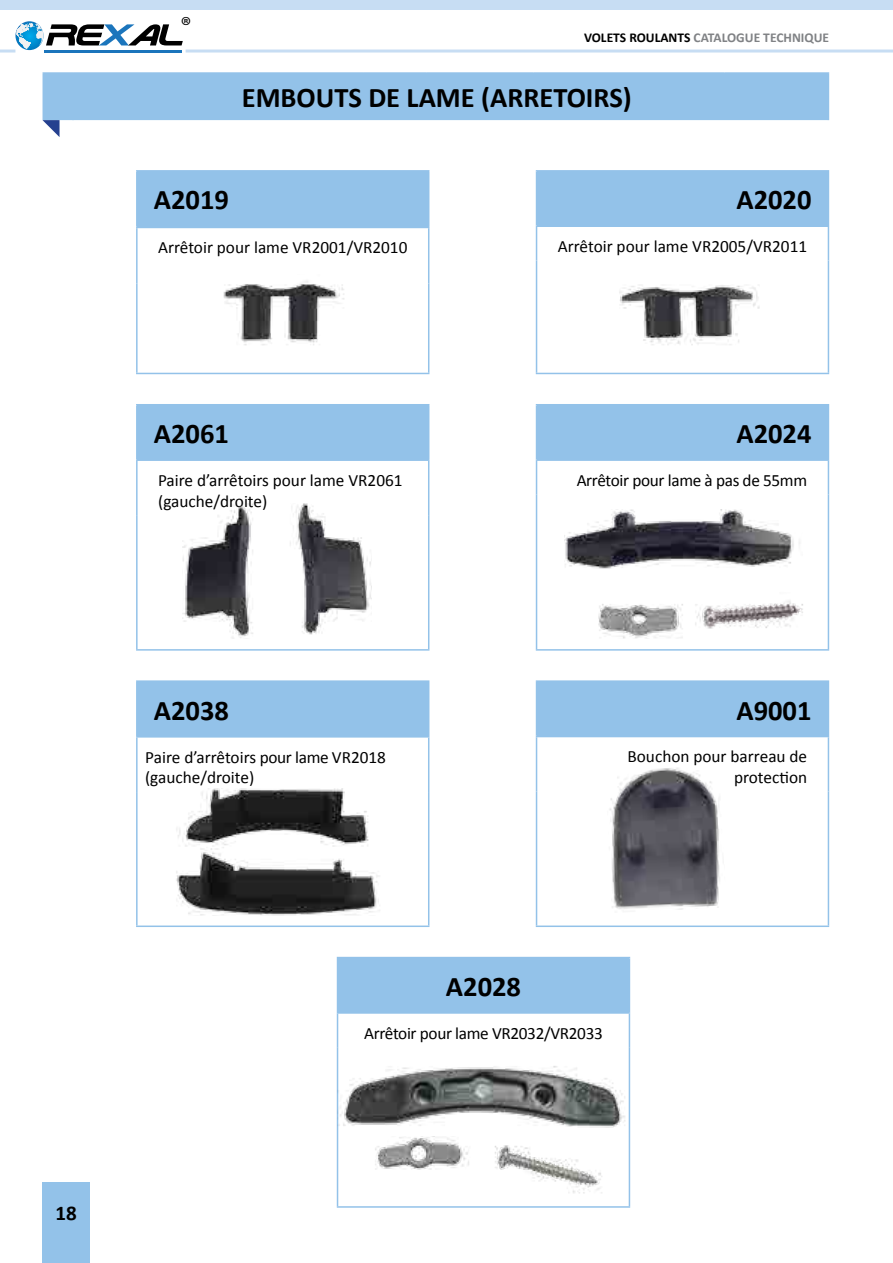
<style>
.page{position:relative;width:893px;height:1263px;background:#fff}
.page>*{position:absolute;margin:0;border:0;box-sizing:border-box;transform-origin:0 0}
.t1{font:700 28.5px "Calibri";color:#000}
.t2{font:24.9px "Myriad Pro";color:#000}
.t3{font:700 21px "Calibri";color:#000}
.t4{font:17.25px/20.7px "Calibri";color:#000}
.t5{font:17.25px "Calibri";letter-spacing:-.02em;color:#000}
.t6{font:700 13.5px "Calibri";color:#808285}
.s1{color:#000}
</style>
<div class="page">
<div style="left:43px;top:1183px;width:47px;height:80px;background:#93c2e9"></div>
<hr style="left:186px;top:50px;width:707px;height:3px;background:#c7ddf3">
<hr style="left:0;top:50px;width:15px;height:3px;background:#c7ddf3">
<div style="left:0;top:0;width:893px;height:10px;background:#c7ddf3"></div>
<hr style="left:45px;top:50px;width:137px;height:3px;background:#1b75bc">
<svg style="left:15px;top:21px;width:168px;height:29px"></svg>
<div style="left:137px;top:681px;width:292px;height:56px;background:#93c2e9"></div>
<hr style="left:136px;top:925px;width:293px;height:2px;background:#93c2e9">
<hr style="left:136px;top:738px;width:2px;height:54px;background:#93c2e9">
<hr style="left:136px;top:792px;width:2px;height:133px;background:#93c2e9">
<hr style="left:428px;top:738px;width:1px;height:54px;background:#93c2e9">
<hr style="left:428px;top:792px;width:1px;height:133px;background:#93c2e9">
<hr style="left:136px;top:680px;width:293px;height:2px;background:#93c2e9">
<hr style="left:136px;top:682px;width:2px;height:54px;background:#93c2e9">
<hr style="left:136px;top:736px;width:293px;height:2px;background:#93c2e9">
<div style="left:338px;top:957px;width:291px;height:56px;background:#93c2e9"></div>
<hr style="left:337px;top:1206px;width:293px;height:2px;background:#93c2e9">
<hr style="left:337px;top:1014px;width:1px;height:33px;background:#93c2e9">
<hr style="left:337px;top:1047px;width:1px;height:159px;background:#93c2e9">
<hr style="left:629px;top:1014px;width:1px;height:33px;background:#93c2e9">
<hr style="left:629px;top:1047px;width:1px;height:159px;background:#93c2e9">
<hr style="left:337px;top:957px;width:293px;height:1px;background:#93c2e9">
<hr style="left:337px;top:958px;width:1px;height:54px;background:#93c2e9">
<hr style="left:629px;top:958px;width:1px;height:54px;background:#93c2e9">
<hr style="left:337px;top:1012px;width:293px;height:2px;background:#93c2e9">
<div style="left:536px;top:681px;width:292px;height:55px;background:#93c2e9"></div>
<hr style="left:536px;top:925px;width:293px;height:2px;background:#93c2e9">
<hr style="left:536px;top:737px;width:1px;height:54px;background:#93c2e9">
<hr style="left:536px;top:791px;width:1px;height:134px;background:#93c2e9">
<hr style="left:828px;top:737px;width:1px;height:54px;background:#93c2e9">
<hr style="left:828px;top:791px;width:1px;height:134px;background:#93c2e9">
<hr style="left:536px;top:680px;width:293px;height:2px;background:#93c2e9">
<hr style="left:828px;top:682px;width:1px;height:54px;background:#93c2e9">
<hr style="left:536px;top:736px;width:293px;height:1px;background:#93c2e9">
<div style="left:137px;top:171px;width:292px;height:56px;background:#93c2e9"></div>
<hr style="left:136px;top:373px;width:293px;height:1px;background:#93c2e9">
<hr style="left:136px;top:228px;width:2px;height:56px;background:#93c2e9">
<hr style="left:136px;top:284px;width:2px;height:89px;background:#93c2e9">
<hr style="left:428px;top:228px;width:1px;height:56px;background:#93c2e9">
<hr style="left:428px;top:284px;width:1px;height:89px;background:#93c2e9">
<hr style="left:136px;top:170px;width:293px;height:2px;background:#93c2e9">
<hr style="left:136px;top:172px;width:2px;height:55px;background:#93c2e9">
<hr style="left:136px;top:227px;width:293px;height:1px;background:#93c2e9">
<div style="left:137px;top:405px;width:292px;height:55px;background:#93c2e9"></div>
<hr style="left:136px;top:649px;width:293px;height:2px;background:#93c2e9">
<hr style="left:136px;top:461px;width:2px;height:54px;background:#93c2e9">
<hr style="left:136px;top:515px;width:2px;height:134px;background:#93c2e9">
<hr style="left:428px;top:461px;width:1px;height:54px;background:#93c2e9">
<hr style="left:428px;top:515px;width:1px;height:134px;background:#93c2e9">
<hr style="left:136px;top:404px;width:293px;height:1px;background:#93c2e9">
<hr style="left:136px;top:405px;width:2px;height:54px;background:#93c2e9">
<hr style="left:136px;top:459px;width:293px;height:2px;background:#93c2e9">
<div style="left:536px;top:171px;width:292px;height:55px;background:#93c2e9"></div>
<hr style="left:536px;top:373px;width:293px;height:1px;background:#93c2e9">
<hr style="left:536px;top:227px;width:1px;height:33px;background:#93c2e9">
<hr style="left:536px;top:260px;width:1px;height:113px;background:#93c2e9">
<hr style="left:828px;top:227px;width:1px;height:33px;background:#93c2e9">
<hr style="left:828px;top:260px;width:1px;height:113px;background:#93c2e9">
<hr style="left:536px;top:170px;width:293px;height:2px;background:#93c2e9">
<hr style="left:828px;top:172px;width:1px;height:53px;background:#93c2e9">
<hr style="left:536px;top:225px;width:293px;height:2px;background:#93c2e9">
<div style="left:536px;top:405px;width:292px;height:55px;background:#93c2e9"></div>
<hr style="left:536px;top:649px;width:293px;height:2px;background:#93c2e9">
<hr style="left:536px;top:461px;width:1px;height:33px;background:#93c2e9">
<hr style="left:536px;top:494px;width:1px;height:155px;background:#93c2e9">
<hr style="left:828px;top:461px;width:1px;height:33px;background:#93c2e9">
<hr style="left:828px;top:494px;width:1px;height:155px;background:#93c2e9">
<hr style="left:536px;top:404px;width:293px;height:1px;background:#93c2e9">
<hr style="left:828px;top:405px;width:1px;height:54px;background:#93c2e9">
<hr style="left:536px;top:459px;width:293px;height:2px;background:#93c2e9">
<hr style="left:73px;top:72px;width:79px;height:2px;background:#93c2e9">
<hr style="left:152px;top:72px;width:212px;height:2px;background:#93c2e9">
<hr style="left:364px;top:72px;width:62px;height:2px;background:#93c2e9">
<hr style="left:426px;top:72px;width:108px;height:2px;background:#93c2e9">
<hr style="left:534px;top:72px;width:191px;height:2px;background:#93c2e9">
<hr style="left:725px;top:72px;width:104px;height:2px;background:#93c2e9">
<hr style="left:828px;top:74px;width:1px;height:46px;background:#93c2e9">
<hr style="left:43px;top:72px;width:30px;height:2px;background:#93c2e9">
<svg style="left:43px;top:74px;width:785px;height:63px"></svg>
<img style="left:336px;top:1056px;width:295px;height:71px">
<img style="left:609px;top:768px;width:111px;height:142px">
<img style="left:183px;top:503px;width:189px;height:135px">
<img style="left:565px;top:510px;width:238px;height:128px">
<img style="left:223px;top:281px;width:121px;height:64px">
<img style="left:619px;top:285px;width:140px;height:60px">
<img style="left:176px;top:788px;width:204px;height:127px">
<img style="left:375px;top:1136px;width:227px;height:58px">
<h2 class="t2" style="left:181px;top:10px;width:12px">®</h2>
<p class="t6" style="left:584px;top:29px;width:247px"><span class="s1">VOLETS ROULANTS</span> CATALOGUE TECHNIQUE</p>
<h1 class="t1" style="left:242px;top:80px;width:391px">EMBOUTS DE LAME (ARRETOIRS)</h1>
<h1 class="t1" style="left:154px;top:182px;width:77px">A2019</h1>
<p class="t4" style="left:158px;top:237px;width:251px">Arrêtoir pour lame VR2001/VR2010</p>
<h1 class="t1" style="left:154px;top:415px;width:77px">A2061</h1>
<p class="t4" style="left:158px;top:470px;width:246px">Paire d’arrêtoirs pour lame VR2061 (gauche/droite)</p>
<h1 class="t1" style="left:736px;top:182px;width:77px">A2020</h1>
<p class="t4" style="left:558px;top:236px;width:251px">Arrêtoir pour lame VR2005/VR2011</p>
<h1 class="t1" style="left:736px;top:415px;width:77px">A2024</h1>
<p class="t5" style="left:577px;top:469px;width:232px">Arrêtoir pour lame à pas de 55mm</p>
<h1 class="t1" style="left:154px;top:692px;width:77px">A2038</h1>
<p class="t4" style="left:145px;top:746px;width:242px">Paire d’arrêtoirs pour lame VR2018 (gauche/droite)</p>
<h1 class="t1" style="left:736px;top:692px;width:77px">A9001</h1>
<p class="t4" style="left:627px;top:746px;width:181px;text-align:right">Bouchon pour barreau de protection</p>
<p class="t3" style="left:55px;top:1199px;width:23px">18</p>
<h1 class="t1" style="left:446px;top:968px;width:77px">A2028</h1>
<p class="t5" style="left:364px;top:1022px;width:240px">Arrêtoir pour lame VR2032/VR2033</p>
</div>
